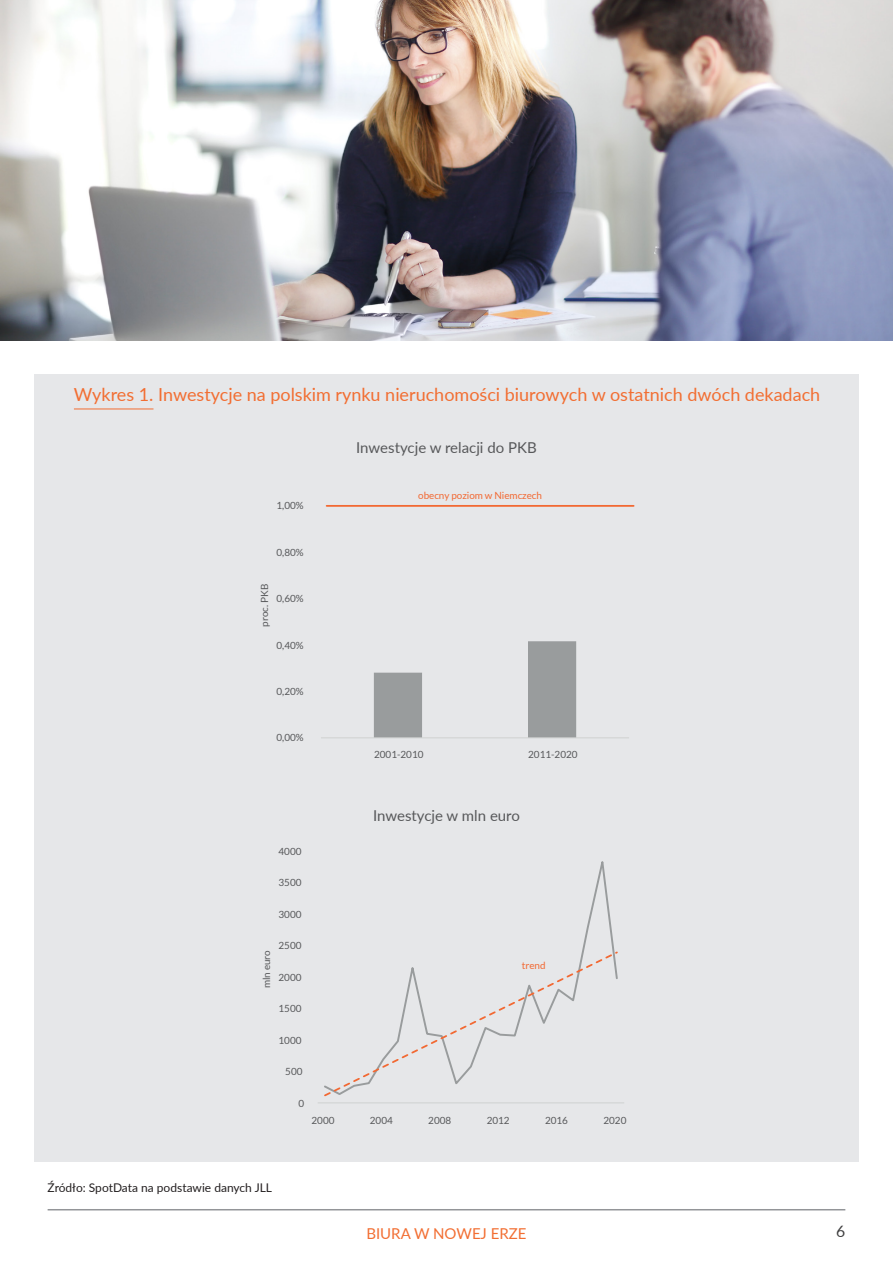
<style>
.page{position:relative;width:893px;height:1263px;background:#fff}
.page>*{position:absolute;margin:0;border:0;box-sizing:border-box;transform-origin:0 0}
.wykres{font:18px "Lato";color:#f26e32}
.t1{font:15.75px "Lato";color:#3e3e3f}
.wykres_1{font:15px "Lato";color:#57585a}
.pagina{font:15px "Lato";color:#f26e32}
.zrodlo{font:12px "Lato";color:#231f20}
.t2{font:9.9px "Lato";color:#57585a}
.t3{font:9.9px "Lato";letter-spacing:-.005em;color:#f26933}
</style>
<div class="page">
<div style="left:34px;top:374px;width:825px;height:788px;background:#e6e7e9"></div>
<hr style="left:74px;top:409px;width:79px;height:1px;background:#f26e32">
<img style="left:0;top:0;width:893px;height:340px">
<svg style="left:374px;top:641px;width:202px;height:96px"></svg>
<hr style="left:321px;top:737px;width:308px;height:1px;background:#cfd1d0">
<hr style="left:327px;top:505px;width:307px;height:2px;background:#f26933">
<hr style="left:318px;top:1102px;width:306px;height:1px;background:#cfd1d0">
<svg style="left:582px;top:861px;width:33px;height:89px"></svg>
<svg style="left:324px;top:950px;width:294px;height:147px"></svg>
<hr style="left:48px;top:1209px;width:797px;height:1px;background:#939598">
<p class="wykres" style="left:74px;top:382px;width:748px">Wykres 1. Inwestycje na polskim rynku nieruchomości biurowych w ostatnich dwóch dekadach</p>
<p class="wykres_1" style="left:356px;top:436px;width:182px">Inwestycje w relacji do PKB</p>
<p class="t2" style="left:277px;top:500px;width:29px">1,00%</p>
<p class="t2" style="left:277px;top:547px;width:29px">0,80%</p>
<p class="t2" style="left:259px;top:627px;width:44px;rotate:-90deg">proc. PKB</p>
<p class="t2" style="left:277px;top:593px;width:29px">0,60%</p>
<p class="t2" style="left:277px;top:640px;width:29px">0,40%</p>
<p class="t2" style="left:277px;top:686px;width:29px">0,20%</p>
<p class="t2" style="left:277px;top:732px;width:29px">0,00%</p>
<p class="t2" style="left:279px;top:846px;width:24px">4000</p>
<p class="t2" style="left:279px;top:877px;width:24px">3500</p>
<p class="t2" style="left:279px;top:909px;width:24px">3000</p>
<p class="t3" style="left:418px;top:490px;width:125px">obecny poziom w Niemczech</p>
<p class="t2" style="left:374px;top:749px;width:51px">2001-2010</p>
<p class="t2" style="left:528px;top:749px;width:51px">2011-2020</p>
<p class="wykres_1" style="left:373px;top:804px;width:148px">Inwestycje w mln euro</p>
<p class="t2" style="left:279px;top:940px;width:24px">2500</p>
<p class="t2" style="left:261px;top:988px;width:40px;rotate:-90deg">mln euro</p>
<p class="t3" style="left:522px;top:959px;width:25px">trend</p>
<p class="t2" style="left:279px;top:972px;width:24px">2000</p>
<p class="t2" style="left:279px;top:1003px;width:24px">1500</p>
<p class="t2" style="left:279px;top:1035px;width:24px">1000</p>
<p class="t2" style="left:285px;top:1066px;width:19px">500</p>
<p class="t2" style="left:299px;top:1097px;width:7px">0</p>
<p class="zrodlo" style="left:48px;top:1179px;width:226px">Źródło: SpotData na podstawie danych JLL</p>
<p class="t2" style="left:311px;top:1115px;width:24px">2000</p>
<p class="t2" style="left:370px;top:1115px;width:24px">2004</p>
<p class="t2" style="left:428px;top:1115px;width:24px">2008</p>
<p class="t2" style="left:487px;top:1115px;width:24px">2012</p>
<p class="t2" style="left:545px;top:1115px;width:24px">2016</p>
<p class="t2" style="left:603px;top:1115px;width:24px">2020</p>
<p class="pagina" style="left:366px;top:1223px;width:162px">BIURA W NOWEJ ERZE</p>
<p class="t1" style="left:836px;top:1220px;width:11px">6</p>
</div>
